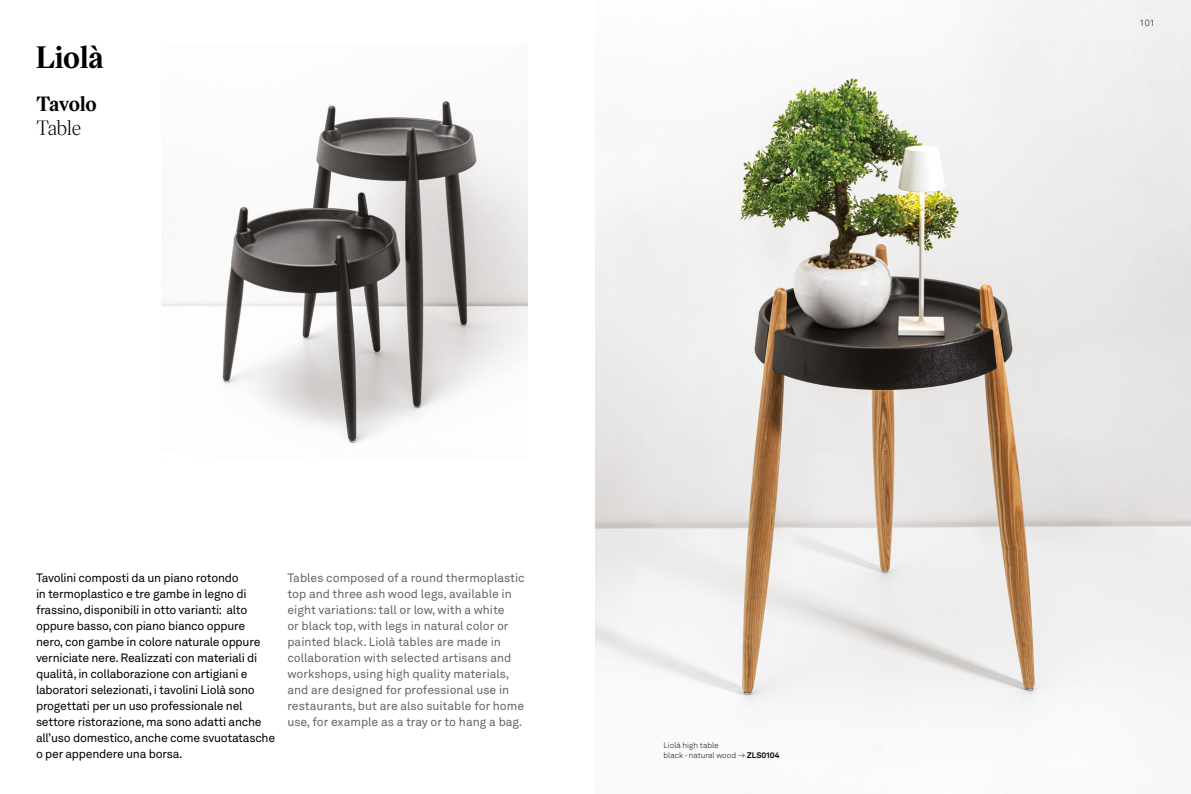
<style>
.page{position:relative;width:1191px;height:794px;background:#fff}
.page>*{position:absolute;margin:0;border:0;box-sizing:border-box;transform-origin:0 0}
.t1{font:700 30px "Victor Serif";letter-spacing:-.015em;color:#000}
.t2{font:700 20px "Victor Serif";letter-spacing:-.02em;color:#000}
.t3{font:20px "Victor Serif";letter-spacing:-.02em;color:#000}
.t4{font:12px/16px "Akkurat LL";letter-spacing:-.02em;color:#000}
.t5{font:12px/16px "Akkurat LL";color:#646363}
.t6{font:300 9px "Akkurat";color:#000}
.t7{font:300 8px/9.6px "Akkurat LL";color:#000}
.s1{font-weight:700}
</style>
<div class="page">
<img style="left:162px;top:101px;width:365px;height:342px">
<img style="left:595px;top:0;width:596px;height:713px">
<h1 class="t1" style="left:36px;top:37px;width:69px">Liolà</h1>
<h2 class="t2" style="left:36px;top:91px;width:62px">Tavolo</h2>
<h2 class="t3" style="left:36px;top:114px;width:47px">Table</h2>
<p class="t4" style="left:36px;top:569px;width:241px">Tavolini composti da un piano rotondo<br>in termoplastico e tre gambe in legno di frassino, disponibili in otto varianti: alto oppure basso, con piano bianco oppure nero, con gambe in colore naturale oppure verniciate nere. Realizzati con materiali di qualità, in collaborazione con artigiani e laboratori selezionati, i tavolini Liolà sono progettati per un uso professionale nel settore ristorazione, ma sono adatti anche all’uso domestico, anche come svuotatasche o per appendere una borsa.</p>
<p class="t5" style="left:287px;top:569px;width:239px">Tables composed of a round thermoplastic top and three ash wood legs, available in eight variations: tall or low, with a white<br>or black top, with legs in natural color or painted black. Liolà tables are made in collaboration with selected artisans and workshops, using high quality materials, and are designed for professional use in restaurants, but are also suitable for home use, for example as a tray or to hang a bag.</p>
<p class="t7" style="left:663px;top:740px;width:117px">Liolà high table<br>black - natural wood → <span class="s1">ZLS0104</span></p>
<p class="t6" style="left:1139px;top:18px;width:17px">101</p>
</div>
